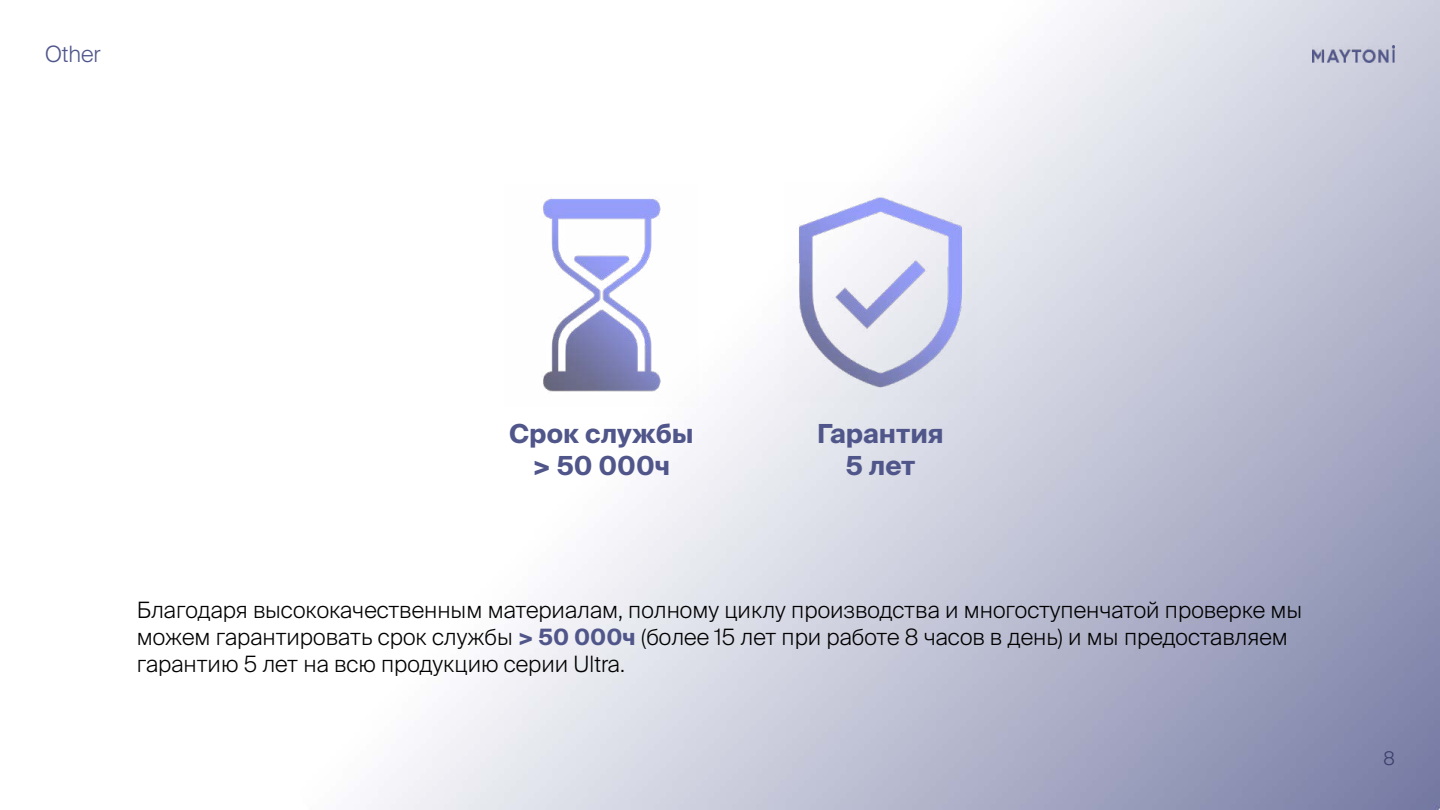
<style>
.page{position:relative;width:1440px;height:810px;background:#fff}
.page>*{position:absolute;margin:0;border:0;box-sizing:border-box;transform-origin:0 0}
.t1{font:700 26.25px/31.5px "Suisse Intl";color:#50568a;text-align:center}
.t2{font:300 22.5px/27px "Suisse Intl";color:#000}
.t3{font:300 22.5px "Suisse Intl";color:#50568a}
.t4{font:300 18.75px "Suisse Intl";color:#373c69}
.s1{font-weight:700;color:#50568a}
</style>
<div class="page">
<img style="left:366px;top:0;width:1074px;height:810px">
<img style="left:1313px;top:45px;width:82px;height:17px">
<img style="left:504px;top:184px;width:195px;height:222px">
<img style="left:784px;top:182px;width:192px;height:220px">
<p class="t3" style="left:45px;top:41px;width:57px">Other</p>
<p class="t1" style="left:510px;top:418px;width:186px">Срок службы &gt; 50 000ч</p>
<p class="t1" style="left:817px;top:418px;width:128px">Гарантия<br>5 лет</p>
<p class="t2" style="left:137px;top:596px;width:1167px">Благодаря высококачественным материалам, полному циклу производства и многоступенчатой проверке мы можем гарантировать срок службы <span class="s1">&gt; 50 000ч</span> (более 15 лет при работе 8 часов в день) и мы предоставляем гарантию 5 лет на всю продукцию серии Ultra.</p>
<p class="t4" style="left:1384px;top:748px;width:13px">8</p>
</div>
